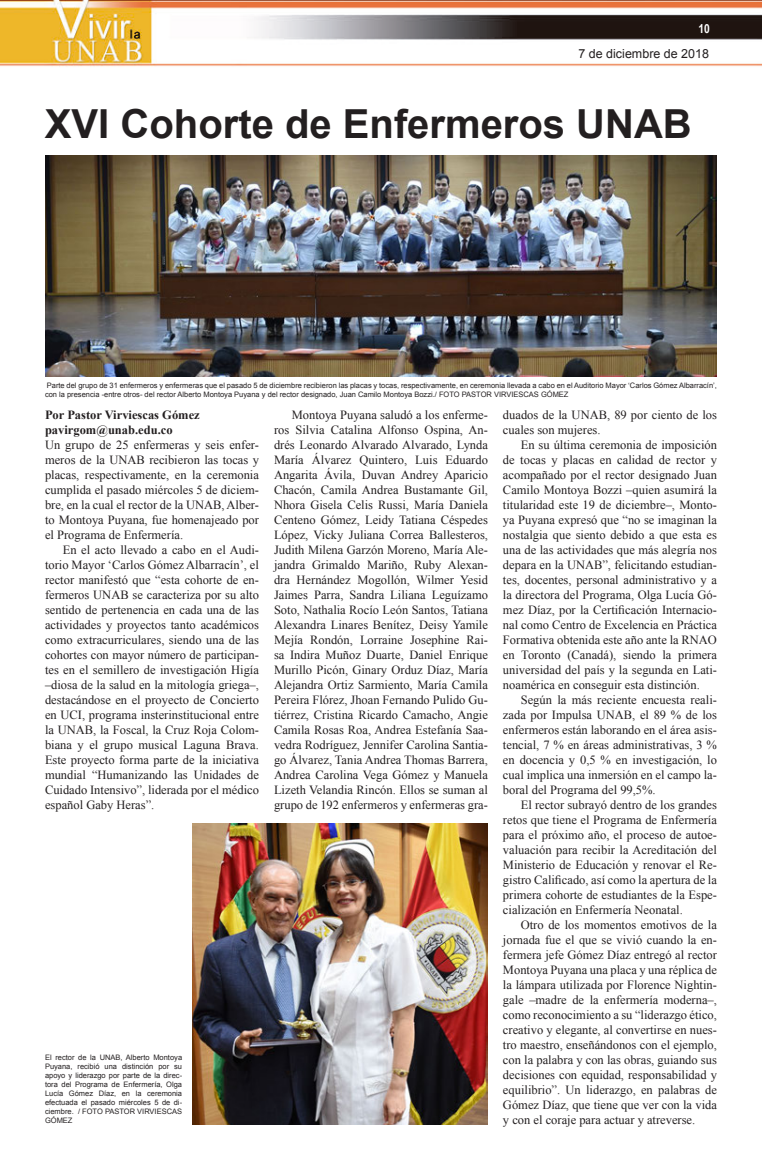
<style>
.page{position:relative;width:762px;height:1170px;background:#fff}
.page>*{position:absolute;margin:0;border:0;box-sizing:border-box;transform-origin:0 0}
.t1{font:700 40px "Arial";color:#231f20}
.t2{font:12.5px/15px "Times New Roman";color:#231f20;text-align:justify}
.t3{font:700 12.5px/15px "Times New Roman";color:#231f20}
.t4{font:12.5px "Arial";color:#231f20}
.t5{font:700 12.5px "Arial Narrow";color:#fff}
.t6{font:7.5px/9px "Arial";color:#231f20}
</style>
<div class="page">
<img style="left:0;top:0;width:762px;height:67px">
<img style="left:45px;top:156px;width:672px;height:220px">
<img style="left:193px;top:823px;width:295px;height:301px">
<p class="t5" style="left:698px;top:19px;width:13px">10</p>
<p class="t4" style="left:578px;top:46px;width:132px">7 de diciembre de 2018</p>
<h1 class="t1" style="left:45px;top:97px;width:648px">XVI Cohorte de Enfermeros UNAB</h1>
<p class="t6" style="left:45px;top:381px;width:673px">Parte del grupo de 31 enfermeros y enfermeras que el pasado 5 de diciembre recibieron las placas y tocas, respectivamente, en ceremonia llevada a cabo en el Auditorio Mayor ‘Carlos Gómez Albarracín’, con la presencia -entre otros- del rector Alberto Montoya Puyana y del rector designado, Juan Camilo Montoya Bozzi./ FOTO PASTOR VIRVIESCAS GÓMEZ</p>
<p class="t3" style="left:45px;top:407px;width:156px">Por Pastor Virviescas Gómez pavirgom@unab.edu.co</p>
<p class="t2" style="left:45px;top:437px;width:215px">Un grupo de 25 enfermeras y seis enfer&shy;meros de la UNAB recibieron las tocas y placas, respectivamente, en la ceremonia cumplida el pasado miércoles 5 de diciem&shy;bre, en la cual el rector de la UNAB, Alber&shy;to Montoya Puyana, fue homenajeado por el Programa de Enfermería.</p>
<p class="t2" style="left:45px;top:542px;width:215px;text-indent:18px">En el acto llevado a cabo en el Audi&shy;torio Mayor ‘Carlos Gómez Albarracín’, el rector manifestó que “esta cohorte de en&shy;fermeros UNAB se caracteriza por su alto sentido de pertenencia en cada una de las actividades y proyectos tanto académicos como extracurriculares, siendo una de las cohortes con mayor número de participan&shy;tes en el semillero de investigación Higía –diosa de la salud en la mitología griega–, destacándose en el proyecto de Concierto en UCI, programa insterinstitucional entre la UNAB, la Foscal, la Cruz Roja Colom&shy;biana y el grupo musical Laguna Brava.<br>Este proyecto forma parte de la iniciativa mundial “Humanizando las Unidades de Cuidado Intensivo”, liderada por el médico español Gaby Heras”.</p>
<p class="t6" style="left:45px;top:1052px;width:139px;text-align:justify">El rector de la UNAB, Alberto Montoya Puyana, recibió una distinción por su apoyo y liderazgo por parte de la direc&shy;tora del Programa de Enfermería, Olga Lucía Gómez Díaz, en la ceremonia efectuada el pasado miércoles 5 de di&shy;ciembre. / FOTO PASTOR VIRVIESCAS GÓMEZ</p>
<p class="t2" style="left:274px;top:407px;width:215px;text-indent:18px">Montoya Puyana saludó a los enferme&shy;ros Silvia Catalina Alfonso Ospina, An&shy;drés Leonardo Alvarado Alvarado, Lynda María Álvarez Quintero, Luis Eduardo Angarita Ávila, Duvan Andrey Aparicio Chacón, Camila Andrea Bustamante Gil, Nhora Gisela Celis Russi, María Daniela Centeno Gómez, Leidy Tatiana Céspedes López, Vicky Juliana Correa Ballesteros, Judith Milena Garzón Moreno, María Ale&shy;jandra Grimaldo Mariño, Ruby Alexan&shy;dra Hernández Mogollón, Wilmer Yesid Jaimes Parra, Sandra Liliana Leguízamo Soto, Nathalia Rocío León Santos, Tatiana Alexandra Linares Benítez, Deisy Yamile Mejía Rondón, Lorraine Josephine Rai&shy;sa Indira Muñoz Duarte, Daniel Enrique Murillo Picón, Ginary Orduz Díaz, María Alejandra Ortiz Sarmiento, María Camila Pereira Flórez, Jhoan Fernando Pulido Gu&shy;tiérrez, Cristina Ricardo Camacho, Angie Camila Rosas Roa, Andrea Estefanía Saa&shy;vedra Rodríguez, Jennifer Carolina Santia&shy;go Álvarez, Tania Andrea Thomas Barrera, Andrea Carolina Vega Gómez y Manuela Lizeth Velandia Rincón. Ellos se suman al grupo de 192 enfermeros y enfermeras gra-</p>
<p class="t2" style="left:503px;top:407px;width:215px">duados de la UNAB, 89 por ciento de los cuales son mujeres.</p>
<p class="t2" style="left:503px;top:437px;width:215px;text-indent:18px">En su última ceremonia de imposición de tocas y placas en calidad de rector y acompañado por el rector designado Juan Camilo Montoya Bozzi –quien asumirá la titularidad este 19 de diciembre–, Monto&shy;ya Puyana expresó que “no se imaginan la nostalgia que siento debido a que esta es una de las actividades que más alegría nos depara en la UNAB”, felicitando estudian&shy;tes, docentes, personal administrativo y a la directora del Programa, Olga Lucía Gó&shy;mez Díaz, por la Certificación Internacio&shy;nal como Centro de Excelencia en Práctica Formativa obtenida este año ante la RNAO en Toronto (Canadá), siendo la primera universidad del país y la segunda en Lati&shy;noamérica en conseguir esta distinción.</p>
<p class="t2" style="left:503px;top:692px;width:215px;text-indent:18px">Según la más reciente encuesta reali&shy;zada por Impulsa UNAB, el 89 % de los enfermeros están laborando en el área asis&shy;tencial, 7 % en áreas administrativas, 3 % en docencia y 0,5 % en investigación, lo cual implica una inmersión en el campo la&shy;boral del Programa del 99,5%.</p>
<p class="t2" style="left:503px;top:797px;width:215px;text-indent:18px">El rector subrayó dentro de los grandes retos que tiene el Programa de Enfermería para el próximo año, el proceso de autoe&shy;valuación para recibir la Acreditación del Ministerio de Educación y renovar el Re&shy;gistro Calificado, así como la apertura de la primera cohorte de estudiantes de la Espe&shy;cialización en Enfermería Neonatal.</p>
<p class="t2" style="left:503px;top:917px;width:215px;text-indent:18px">Otro de los momentos emotivos de la jornada fue el que se vivió cuando la en&shy;fermera jefe Gómez Díaz entregó al rector Montoya Puyana una placa y una réplica de la lámpara utilizada por Florence Nightin&shy;gale –madre de la enfermería moderna–, como reconocimiento a su “liderazgo ético, creativo y elegante, al convertirse en nues&shy;tro maestro, enseñándonos con el ejemplo, con la palabra y con las obras, guiando sus decisiones con equidad, responsabilidad y equilibrio”. Un liderazgo, en palabras de Gómez Díaz, que tiene que ver con la vida y con el coraje para actuar y atreverse.</p>
</div>
